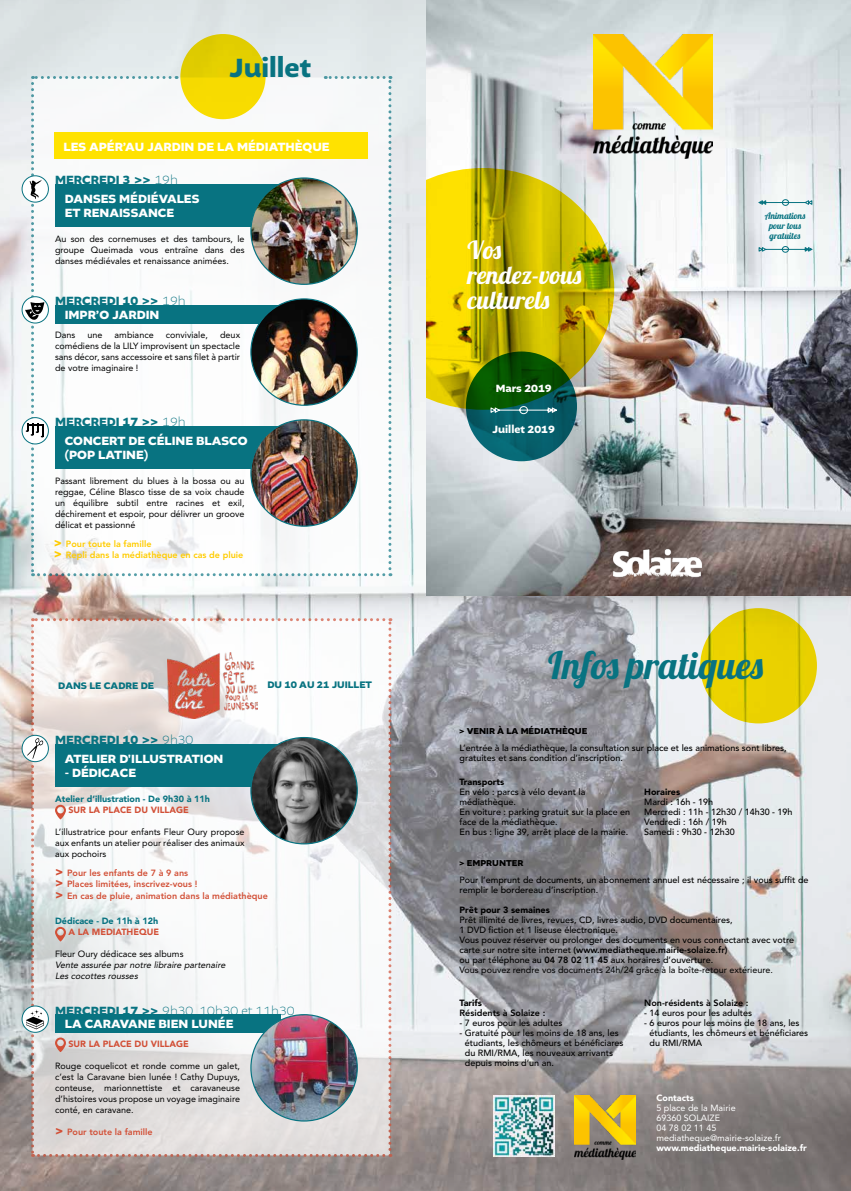
<style>
.page{position:relative;width:851px;height:1191px;background:#fff}
.page>*{position:absolute;margin:0;border:0;box-sizing:border-box;transform-origin:0 0}
.t1{font:37.8px "Lobster 1.4";color:#087381}
.t2{font:700 27.7px "Altivo";color:#087381}
.t3{font:25px/25px "Lobster 1.4";color:#fff}
.t4{font:700 12.5px/18.9px "Altivo";color:#fff}
.t5{font:700 11px "Altivo";color:#fff}
.t6{font:700 10px "Altivo";color:#087381}
.t7{font:500 9px/10px "Avenir";color:#000}
.t8{font:9px/11px "Avenir";color:#000;text-align:justify}
.t9{font:800 9px/11.4px "Avenir";color:#d25037}
.t10{font:9px/10px "Avenir";color:#fff}
.t11{font:italic 9px/11px "Avenir";color:#000}
.t12{font:800 9px/11.4px "Avenir";color:#fc0}
.t13{font:900 9px "Avenir";color:#d25037}
.t14{font:900 9px "Avenir";color:#087381}
.t15{font:900 9px "Avenir";color:#fff}
.t16{font:900 9px "Avenir";color:#000}
.t17{font:800 9px "Avenir";color:#000}
.t18{font:700 9px "Altivo";color:#000}
.t19{font:9px/10px "Lobster 1.4";color:#087381;text-align:center}
.s1{color:#087381}
.s2{font-family:"Avenir";font-weight:900;color:#087381}
.s3{font-weight:200;color:#087381}
.s4{font-weight:900;font-size:12.5px}
.s5{font-weight:800}
.s6{font-weight:400}
</style>
<div class="page">
<img style="left:0;top:0;width:850px;height:1191px">
<img style="left:493px;top:1095px;width:61px;height:61px">
<img style="left:574px;top:1095px;width:61px;height:64px">
<img style="left:426px;top:0;width:424px;height:595px">
<svg style="left:426px;top:168px;width:188px;height:242px;background:#cabb20"></svg>
<svg style="left:466px;top:351px;width:111px;height:110px;background:#075839"></svg>
<img style="left:600px;top:546px;width:114px;height:37px">
<img style="left:593px;top:34px;width:119px;height:125px">
<svg style="left:758px;top:246px;width:54px;height:6px"></svg>
<svg style="left:758px;top:199px;width:54px;height:7px"></svg>
<svg style="left:490px;top:406px;width:67px;height:8px"></svg>
<svg style="left:700px;top:608px;width:116px;height:115px;background:#e4ce01"></svg>
<div style="left:180px;top:34px;width:85px;height:85px;background:#e2cf00;border-radius:50%"></div>
<svg style="left:22px;top:176px;width:26px;height:26px"></svg>
<div style="left:22px;top:175px;width:27px;height:27px;border:1px solid #087381;border-radius:50%"></div>
<svg style="left:22px;top:417px;width:26px;height:27px"></svg>
<div style="left:22px;top:417px;width:27px;height:27px;border:1px solid #087381;border-radius:50%"></div>
<svg style="left:22px;top:735px;width:26px;height:26px"></svg>
<div style="left:22px;top:735px;width:27px;height:27px;border:1px solid #087381;border-radius:50%"></div>
<svg style="left:22px;top:1006px;width:26px;height:26px"></svg>
<div style="left:22px;top:1005px;width:27px;height:27px;border:1px solid #087381;border-radius:50%"></div>
<svg style="left:22px;top:297px;width:26px;height:26px"></svg>
<div style="left:22px;top:296px;width:27px;height:27px;border:1px solid #087381;border-radius:50%"></div>
<svg style="left:25px;top:76px;width:366px;height:500px"></svg>
<svg style="left:26px;top:618px;width:365px;height:539px"></svg>
<h2 class="t2" style="left:229px;top:50px;width:83px">Juillet</h2>
<h3 class="t4" style="left:64px;top:137px;width:267px">LES APÉR’AU JARDIN DE LA MÉDIATHÈQUE</h3>
<h3 class="t4" style="left:65px;top:171px;width:136px;text-indent:-10px"><span class="s1">MERCREDI 3</span> <span class="s2">&gt;&gt;</span> <span class="s3">19h<br></span>DANSES MÉDIÉVALES</h3>
<h3 class="t4" style="left:65px;top:204px;width:111px">ET RENAISSANCE</h3>
<p class="t8" style="left:55px;top:234px;width:191px">Au son des cornemuses et des tambours, le groupe Queimada vous entraîne dans des danses médiévales et renaissance animées.</p>
<h3 class="t4" style="left:65px;top:294px;width:122px;line-height:13.8px;text-indent:-10px"><span class="s1">MERCREDI 10</span> <span class="s2">&gt;&gt;</span> <span class="s3">19h<br></span>IMPR’O JARDIN</h3>
<p class="t8" style="left:55px;top:329px;width:187px;text-indent:165px">deux comédiens de la LILY improvisent un spectacle sans décor, sans accessoire et sans filet à partir de votre imaginaire !</p>
<p class="t8" style="left:55px;top:329px;width:22px">Dans</p>
<p class="t8" style="left:87px;top:329px;width:17px">une</p>
<p class="t8" style="left:115px;top:329px;width:41px">ambiance</p>
<p class="t8" style="left:166px;top:329px;width:44px">conviviale,</p>
<h3 class="t4" style="left:65px;top:413px;width:184px;text-indent:-10px"><span class="s1">MERCREDI 17</span> <span class="s2">&gt;&gt;</span> <span class="s3">19h<br></span>CONCERT DE CÉLINE BLASCO</h3>
<h3 class="t4" style="left:65px;top:446px;width:85px">(POP LATINE)</h3>
<p class="t8" style="left:55px;top:475px;width:191px">Passant librement du blues à la bossa ou au reggae, Céline Blasco tisse de sa voix chaude un équilibre subtil entre racines et exil, déchirement et espoir, pour délivrer un groove délicat et passionné</p>
<p class="t12" style="left:54px;top:538px;width:191px"><span class="s4">&gt;</span> Pour toute la famille<br><span class="s4">&gt;</span> Repli dans la médiathèque en cas de pluie</p>
<p class="t6" style="left:58px;top:679px;width:97px">DANS LE CADRE DE</p>
<h3 class="t4" style="left:65px;top:730px;width:160px;text-indent:-10px"><span class="s1">MERCREDI 10</span> <span class="s2">&gt;&gt;</span> <span class="s3">9h30<br></span>ATELIER D'ILLUSTRATION</h3>
<h3 class="t4" style="left:65px;top:763px;width:73px">- DÉDICACE</h3>
<p class="t14" style="left:55px;top:793px;width:156px">Atelier d’illustration - De 9h30 à 11h</p>
<p class="t13" style="left:68px;top:804px;width:122px">SUR LA PLACE DU VILLAGE</p>
<p class="t8" style="left:55px;top:826px;width:191px">L’illustratrice pour enfants Fleur Oury propose aux enfants un atelier pour réaliser des animaux aux pochoirs</p>
<p class="t6" style="left:267px;top:678px;width:106px">DU 10 AU 21 JUILLET</p>
<p class="t9" style="left:55px;top:867px;width:214px"><span class="s4">&gt;</span> Pour les enfants de 7 à 9 ans<br><span class="s4">&gt;</span> Places limitées, inscrivez-vous !<br><span class="s4">&gt;</span> En cas de pluie, animation dans la médiathèque</p>
<p class="t14" style="left:55px;top:915px;width:105px">Dédicace - De 11h à 12h</p>
<p class="t13" style="left:68px;top:926px;width:92px">A LA MEDIATHEQUE</p>
<p class="t8" style="left:55px;top:948px;width:130px">Fleur Oury dédicace ses albums</p>
<p class="t11" style="left:55px;top:959px;width:174px">Vente assurée par notre libraire partenaire<br>Les cocottes rousses</p>
<h3 class="t4" style="left:65px;top:1003px;width:231px;line-height:13.8px;text-indent:-10px"><span class="s1">MERCREDI 17</span> <span class="s2">&gt;&gt;</span> <span class="s3">9h30, 10h30 et 11h30<br></span>LA CARAVANE BIEN LUNÉE</h3>
<p class="t13" style="left:68px;top:1038px;width:122px">SUR LA PLACE DU VILLAGE</p>
<p class="t8" style="left:55px;top:1060px;width:187px">Rouge coquelicot et ronde comme un galet, c’est la Caravane bien lunée ! Cathy Dupuys, conteuse, marionnettiste et caravaneuse d’histoires vous propose un voyage imaginaire conté, en caravane.</p>
<p class="t9" style="left:55px;top:1126px;width:99px"><span class="s4">&gt;</span> Pour toute la famille</p>
<h3 class="t3" style="left:467px;top:237px;width:115px">Vos rendez-vous culturels</h3>
<p class="t5" style="left:495px;top:381px;width:58px">Mars 2019</p>
<p class="t5" style="left:492px;top:422px;width:64px">Juillet 2019</p>
<p class="t19" style="left:764px;top:211px;width:42px">Animations pour tous gratuites</p>
<h1 class="t1" style="left:548px;top:641px;width:216px">Infos pratiques</h1>
<p class="t18" style="left:459px;top:724px;width:130px">&gt; VENIR À LA MÉDIATHÈQUE</p>
<p class="t7" style="left:459px;top:742px;width:328px">L’entrée à la médiathèque, la consultation sur place et les animations sont libres, gratuites et sans condition d’inscription.</p>
<p class="t16" style="left:459px;top:776px;width:46px">Transports</p>
<p class="t7" style="left:459px;top:787px;width:172px">En vélo : parcs à vélo devant la médiathèque.<br>En voiture : parking gratuit sur la place en face de la médiathèque.<br>En bus : ligne 39, arrêt place de la mairie.</p>
<p class="t16" style="left:644px;top:786px;width:37px">Horaires</p>
<p class="t7" style="left:644px;top:797px;width:150px">Mardi : 16h - 19h<br>Mercredi : 11h - 12h30 / 14h30 - 19h<br>Vendredi : 16h / 19h<br>Samedi : 9h30 - 12h30</p>
<p class="t18" style="left:459px;top:856px;width:66px">&gt; EMPRUNTER</p>
<p class="t7" style="left:459px;top:875px;width:350px">Pour l’emprunt de documents, un abonnement annuel est nécessaire ; il vous suffit de remplir le bordereau d’inscription.</p>
<p class="t16" style="left:459px;top:904px;width:92px">Prêt pour 3 semaines</p>
<p class="t7" style="left:459px;top:915px;width:336px">Prêt illimité de livres, revues, CD, livres audio, DVD documentaires,<br>1 DVD fiction et 1 liseuse électronique.<br>Vous pouvez réserver ou prolonger des documents en vous connectant avec votre carte sur notre site internet <span class="s5">(www.mediatheque.mairie-solaize.fr)<br></span>ou par téléphone au <span class="s5">04 78 02 11 45</span> aux horaires d’ouverture.<br><span class="s6">Vous pouvez rendre vos documents 24h/24 grâce à la boîte-retour extérieure.</span></p>
<p class="t16" style="left:459px;top:997px;width:24px">Tarifs</p>
<p class="t17" style="left:459px;top:1007px;width:87px">Résidents à Solaize :</p>
<p class="t7" style="left:459px;top:1018px;width:104px">- 7 euros pour les adultes</p>
<p class="t7" style="left:465px;top:1028px;width:160px;text-indent:-5px">- Gratuité pour les moins de 18 ans, les étudiants, les chômeurs et bénéficiares du RMI/RMA, les nouveaux arrivants depuis moins d’un an.</p>
<p class="t17" style="left:644px;top:997px;width:106px">Non-résidents à Solaize :</p>
<p class="t7" style="left:644px;top:1008px;width:109px">- 14 euros pour les adultes</p>
<p class="t7" style="left:649px;top:1018px;width:160px;text-indent:-5px">- 6 euros pour les moins de 18 ans, les étudiants, les chômeurs et bénéficiares du RMI/RMA</p>
<p class="t15" style="left:656px;top:1092px;width:39px">Contacts</p>
<p class="t10" style="left:656px;top:1103px;width:126px">5 place de la Mairie<br>69360 SOLAIZE<br>04 78 02 11 45 mediatheque@mairie-solaize.fr</p>
<p class="t15" style="left:656px;top:1142px;width:152px">www.mediatheque.mairie-solaize.fr</p>
</div>
